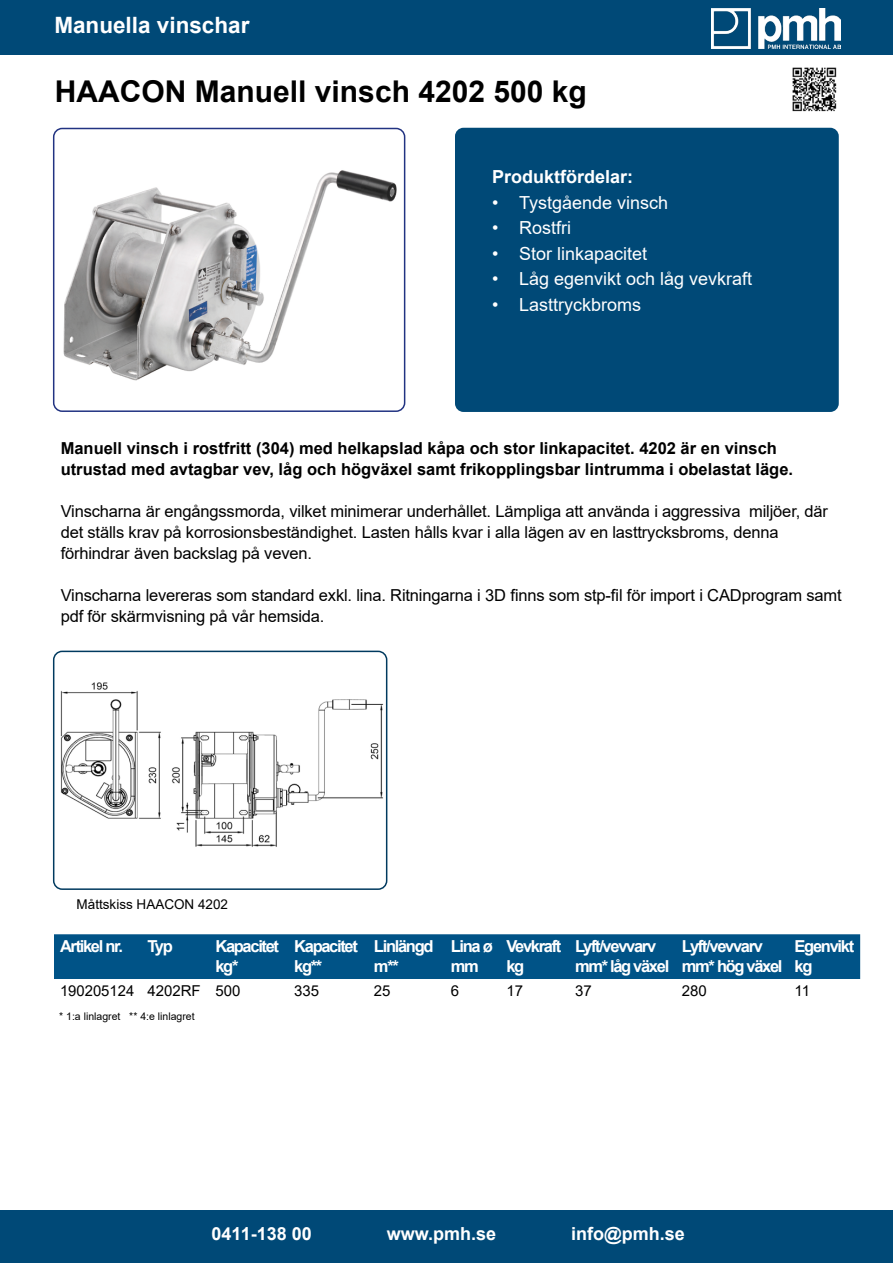
<style>
.page{position:relative;width:893px;height:1263px;background:#fff}
.page>*{position:absolute;margin:0;border:0;box-sizing:border-box;transform-origin:0 0}
.t1{font:700 30px "Arial";color:#000}
.t2{font:700 22.5px "Arial";color:#fff}
.t3{font:18px "Arial";color:#fff}
.t4{font:700 18px "Arial";color:#fff}
.t5{font:16.5px/21px "Arial";letter-spacing:-.01em;color:#000}
.t6{font:700 16.5px/21px "Arial";color:#000}
.t7{font:700 16.5px/19.8px "Arial";letter-spacing:-.08em;color:#fff}
.t8{font:15px "Arial";color:#000}
.t9{font:13.5px "Arial";color:#000}
.t10{font:10.5px "Arial";color:#000}
</style>
<div class="page">
<div style="left:455px;top:128px;width:384px;height:284px;background:#004977;border-radius:9px"></div>
<div style="left:0;top:0;width:893px;height:54px;background:#004977"></div>
<div style="left:0;top:1210px;width:893px;height:53px;background:#004977"></div>
<img style="left:63px;top:170px;width:334px;height:211px">
<div style="left:53px;top:128px;width:352px;height:284px;border:2px solid #223382;border-radius:9px"></div>
<img style="left:792px;top:67px;width:45px;height:45px">
<div style="left:54px;top:934px;width:806px;height:45px;background:#005387"></div>
<img style="left:60px;top:682px;width:323px;height:165px">
<div style="left:53px;top:651px;width:334px;height:239px;border:2px solid #003a5f;border-radius:9px"></div>
<h2 class="t2" style="left:54px;top:9px;width:113px">Höglyftare</h2>
<h2 class="t2" style="left:54px;top:9px;width:197px">Manuella vinschar</h2>
<h1 class="t1" style="left:55px;top:70px;width:533px">HAACON Manuell vinsch 4202 500 kg</h1>
<p class="t4" style="left:492px;top:164px;width:143px">Produktfördelar:</p>
<p class="t3" style="left:492px;top:190px;width:178px">• Tystgående vinsch</p>
<p class="t3" style="left:492px;top:215px;width:81px">• Rostfri</p>
<p class="t3" style="left:492px;top:241px;width:157px">• Stor linkapacitet</p>
<p class="t3" style="left:492px;top:266px;width:262px">• Låg egenvikt och låg vevkraft</p>
<p class="t3" style="left:492px;top:292px;width:151px">• Lasttryckbroms</p>
<p class="t6" style="left:61px;top:438px;width:734px">Manuell vinsch i rostfritt (304) med helkapslad kåpa och stor linkapacitet. 4202 är en vinsch utrustad med avtagbar vev, låg och högväxel samt frikopplingsbar lintrumma i obelastat läge.</p>
<p class="t5" style="left:61px;top:501px;width:769px">Vinscharna är engångssmorda, vilket minimerar underhållet. Lämpliga att använda i aggressiva miljöer, där det ställs krav på korrosionsbeständighet. Lasten hålls kvar i alla lägen av en lasttrycksbroms, denna förhindrar även backslag på veven.</p>
<p class="t5" style="left:61px;top:585px;width:782px">Vinscharna levereras som standard exkl. lina. Ritningarna i 3D finns som stp-fil för import i CADprogram samt pdf för skärmvisning på vår hemsida.</p>
<p class="t9" style="left:77px;top:895px;width:153px">Måttskiss HAACON 4202</p>
<p class="t7" style="left:60px;top:937px;width:64px">Artikel nr.</p>
<p class="t7" style="left:147px;top:937px;width:27px">Typ</p>
<p class="t7" style="left:215px;top:937px;width:65px">Kapacitet kg*</p>
<p class="t7" style="left:294px;top:937px;width:65px">Kapacitet kg**</p>
<p class="t7" style="left:374px;top:937px;width:61px">Linlängd m**</p>
<p class="t7" style="left:451px;top:937px;width:43px">Lina ø mm</p>
<p class="t7" style="left:506px;top:937px;width:56px">Vevkraft kg</p>
<p class="t7" style="left:575px;top:937px;width:96px">Lyft/vevvarv mm* låg växel</p>
<p class="t7" style="left:682px;top:937px;width:102px">Lyft/vevvarv mm* hög växel</p>
<p class="t7" style="left:795px;top:937px;width:61px">Egenvikt kg</p>
<p class="t8" style="left:60px;top:980px;width:182px">190205124 4202RF 500</p>
<p class="t8" style="left:294px;top:980px;width:27px">335</p>
<p class="t8" style="left:374px;top:980px;width:18px">25</p>
<p class="t8" style="left:451px;top:980px;width:10px">6</p>
<p class="t8" style="left:506px;top:980px;width:18px">17</p>
<p class="t8" style="left:575px;top:980px;width:18px">37</p>
<p class="t8" style="left:682px;top:980px;width:27px">280</p>
<p class="t8" style="left:795px;top:980px;width:17px">11</p>
<p class="t10" style="left:59px;top:1009px;width:137px">* 1:a linlagret ** 4:e linlagret</p>
<p class="t4" style="left:212px;top:1221px;width:102px">0411-138 00</p>
<p class="t4" style="left:387px;top:1221px;width:111px">www.pmh.se</p>
<p class="t4" style="left:571px;top:1221px;width:115px">info@pmh.se</p>
</div>
